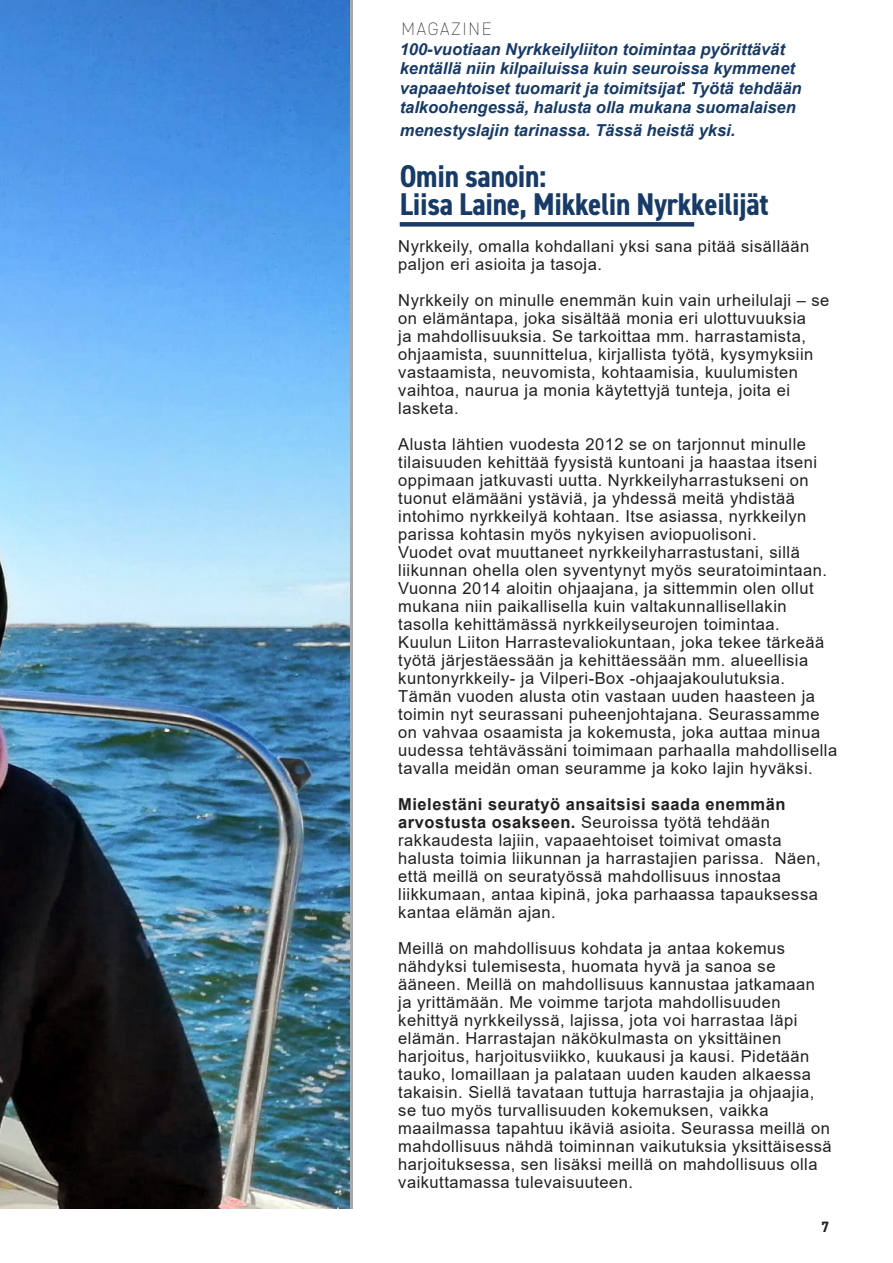
<style>
.page{position:relative;width:893px;height:1263px;background:#fff}
.page>*{position:absolute;margin:0;border:0;box-sizing:border-box;transform-origin:0 0}
.Extra_body_text_bold_left{font:700 condensed 31.5px "DIN2014";letter-spacing:-.01em;color:#173a67}
.t1{font:200 18px "DIN2014";letter-spacing:.1em;color:#231f20}
.Body{font:16.5px/18px "Arial";letter-spacing:.03em;color:#231f20}
.Extra_body_text_bold_left-2{font:italic 700 16.5px/19.5px "Arial";color:#173a67}
.t2{font:700 15px "DIN2014";color:#231f20}
.s1{font-weight:700}
</style>
<div class="page">
<img style="left:0;top:0;width:350px;height:1209px">
<div style="left:400px;top:222px;width:294px;height:5px;background:#173a67"></div>
<p class="t1" style="left:401px;top:18px;width:92px">MAGAZINE</p>
<p class="Extra_body_text_bold_left-2" style="left:400px;top:39px;width:403px">100-vuotiaan Nyrkkeilyliiton toimintaa pyörittävät kentällä niin kilpailuissa kuin seuroissa kymmenet vapaaehtoiset tuomarit ja toimitsijat. Työtä tehdään talkoohengessä, halusta olla mukana suomalaisen</p>
<p class="Extra_body_text_bold_left-2" style="left:400px;top:120px;width:337px">menestyslajin tarinassa. Tässä heistä yksi.</p>
<p class="Extra_body_text_bold_left" style="left:400px;top:155px;width:148px">Omin sanoin:</p>
<p class="Extra_body_text_bold_left" style="left:400px;top:183px;width:370px">Liisa Laine, Mikkelin Nyrkkeilijät</p>
<p class="Body" style="left:398px;top:237px;width:413px">Nyrkkeily, omalla kohdallani yksi sana pitää sisällään paljon eri asioita ja tasoja.</p>
<p class="Body" style="left:398px;top:291px;width:433px">Nyrkkeily on minulle enemmän kuin vain urheilulaji – se on elämäntapa, joka sisältää monia eri ulottuvuuksia<br>ja mahdollisuuksia. Se tarkoittaa mm. harrastamista, ohjaamista, suunnittelua, kirjallista työtä, kysymyksiin vastaamista, neuvomista, kohtaamisia, kuulumisten vaihtoa, naurua ja monia käytettyjä tunteja, joita ei lasketa.</p>
<p class="Body" style="left:398px;top:435px;width:420px">Alusta lähtien vuodesta 2012 se on tarjonnut minulle tilaisuuden kehittää fyysistä kuntoani ja haastaa itseni oppimaan jatkuvasti uutta. Nyrkkeilyharrastukseni on tuonut elämääni ystäviä, ja yhdessä meitä yhdistää intohimo nyrkkeilyä kohtaan. Itse asiassa, nyrkkeilyn parissa kohtasin myös nykyisen aviopuolisoni.</p>
<p class="Body" style="left:398px;top:543px;width:430px">Vuodet ovat muuttaneet nyrkkeilyharrastustani, sillä liikunnan ohella olen syventynyt myös seuratoimintaan.<br>Vuonna 2014 aloitin ohjaajana, ja sittemmin olen ollut mukana niin paikallisella kuin valtakunnallisellakin tasolla kehittämässä nyrkkeilyseurojen toimintaa.<br>Kuulun Liiton Harrastevaliokuntaan, joka tekee tärkeää työtä järjestäessään ja kehittäessään mm. alueellisia kuntonyrkkeily- ja Vilperi-Box -ohjaajakoulutuksia.</p>
<p class="Body" style="left:398px;top:687px;width:440px">Tämän vuoden alusta otin vastaan uuden haasteen ja toimin nyt seurassani puheenjohtajana. Seurassamme on vahvaa osaamista ja kokemusta, joka auttaa minua uudessa tehtävässäni toimimaan parhaalla mahdollisella tavalla meidän oman seuramme ja koko lajin hyväksi.</p>
<p class="Body" style="left:398px;top:795px;width:424px"><span class="s1">Mielestäni seuratyö ansaitsisi saada enemmän arvostusta osakseen.</span> Seuroissa työtä tehdään rakkaudesta lajiin, vapaaehtoiset toimivat omasta halusta toimia liikunnan ja harrastajien parissa. Näen, että meillä on seuratyössä mahdollisuus innostaa liikkumaan, antaa kipinä, joka parhaassa tapauksessa kantaa elämän ajan.</p>
<p class="Body" style="left:398px;top:939px;width:435px">Meillä on mahdollisuus kohdata ja antaa kokemus nähdyksi tulemisesta, huomata hyvä ja sanoa se ääneen. Meillä on mahdollisuus kannustaa jatkamaan ja yrittämään. Me voimme tarjota mahdollisuuden kehittyä nyrkkeilyssä, lajissa, jota voi harrastaa läpi elämän. Harrastajan näkökulmasta on yksittäinen harjoitus, harjoitusviikko, kuukausi ja kausi. Pidetään tauko, lomaillaan ja palataan uuden kauden alkaessa takaisin. Siellä tavataan tuttuja harrastajia ja ohjaajia, se tuo myös turvallisuuden kokemuksen, vaikka maailmassa tapahtuu ikäviä asioita. Seurassa meillä on mahdollisuus nähdä toiminnan vaikutuksia yksittäisessä harjoituksessa, sen lisäksi meillä on mahdollisuus olla vaikuttamassa tulevaisuuteen.</p>
<p class="t2" style="left:821px;top:1217px;width:10px">7</p>
</div>
